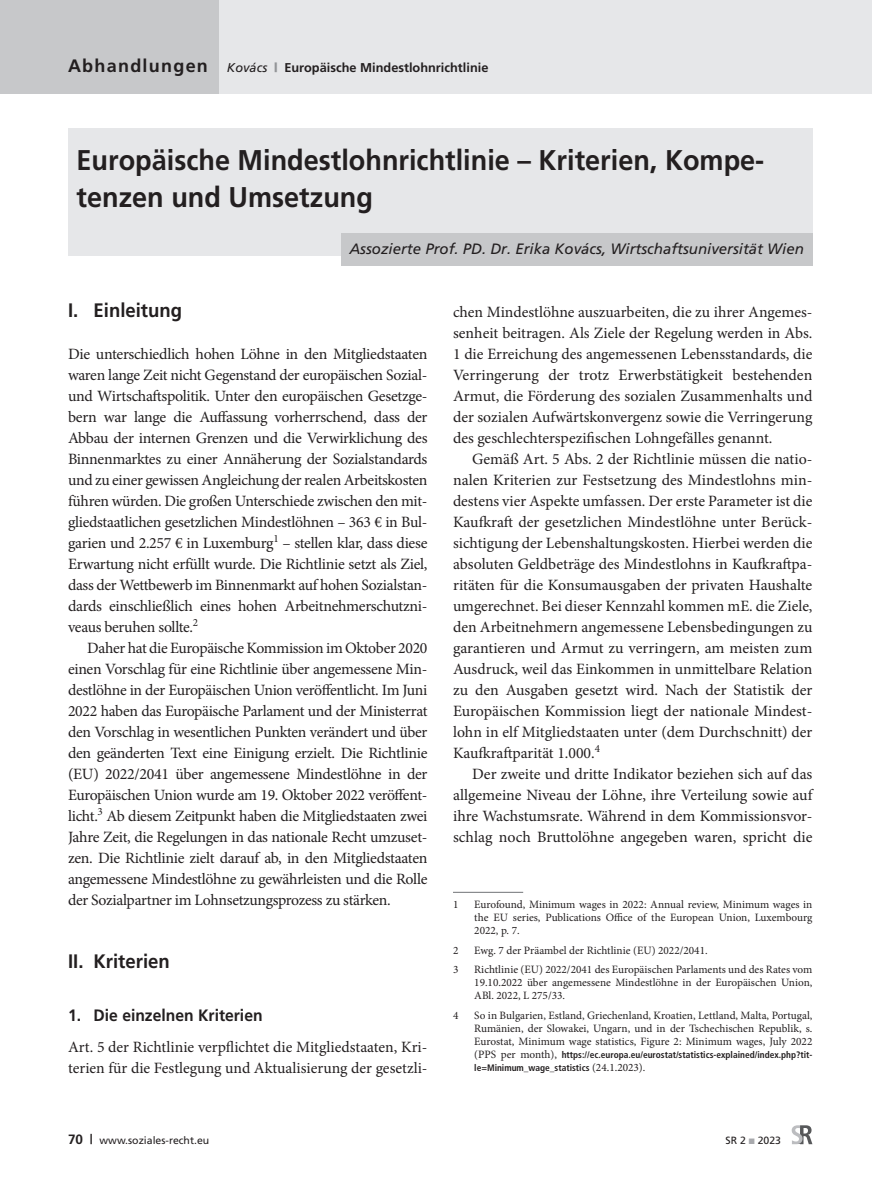
<style>
.page{position:relative;width:872px;height:1191px;background:#fff}
.page>*{position:absolute;margin:0;border:0;box-sizing:border-box;transform-origin:0 0}
.Titel{font:700 28.5px/37.5px "Frutiger";color:#231f20;scale:.95 1}
.U1{font:700 19.5px "Frutiger";color:#231f20;scale:.95 1}
.t1{font:700 18px "Frutiger";letter-spacing:.07em;color:#231f20}
.t2{font:700 16.5px "Frutiger";color:#231f20;scale:.95 1}
.GS_Folge{font:15.75px/21px "Minion Pro";letter-spacing:-.01em;color:#231f20;text-align:justify}
.GS{font:15.75px/21px "Minion Pro";letter-spacing:-.02em;color:#231f20;text-align:justify}
.GS_Abstand_davor{font:15.75px/21px "Minion Pro";color:#231f20}
.Autor_1_zweizeilig{font:italic 15px "Frutiger";color:#231f20}
.t3{font:700 12.75px "Frutiger";color:#231f20}
.FN_Standard{font:11.25px/13.2px "Minion Pro";color:#231f20;text-align:justify}
.FN_Linie{font:11.25px/13.2px "Minion Pro";color:#231f20;text-align:justify}
.t4{font:10.5px "Frutiger";color:#231f20}
.FN_Standard-2{font:700 condensed 9.3px/13.2px "Frutiger";color:#231f20}
.s1{font-weight:400;font-style:italic}
.s2{font-weight:900;color:#939598}
.s3{font-family:"Minion Pro";font-weight:400;font-stretch:normal;font-size:11.25px}
.s4{font-weight:700;font-size:13.5px}
.s5{color:#a8a9ad}
</style>
<div class="page">
<div style="left:0;top:0;width:872px;height:94px;background:#e6e7e9"></div>
<div style="left:0;top:0;width:219px;height:94px;background:#c7c8ca"></div>
<svg style="left:791px;top:1125px;width:21px;height:19px"></svg>
<div style="left:68px;top:128px;width:744px;height:127px;background:#e6e7e9"></div>
<div style="left:341px;top:233px;width:471px;height:32px;background:#c7c8ca"></div>
<hr style="left:453px;top:891px;width:70px;height:2px;background:#808285">
<p class="t1" style="left:68px;top:55px;width:141px">Abhandlungen</p>
<p class="t3" style="left:227px;top:60px;width:263px"><span class="s1">Kovács</span> <span class="s2">|</span> Europäische Mindestlohnrichtlinie</p>
<p class="Titel" style="left:77px;top:141px;width:725px">Europäische Mindestlohnrichtlinie – Kriterien, Kompe&shy;tenzen und Umsetzung</p>
<p class="Autor_1_zweizeilig" style="left:349px;top:240px;width:456px">Assozierte Prof. PD. Dr. Erika Kovács, Wirtschaftsuniversität Wien</p>
<p class="U1" style="left:68px;top:299px;width:122px">I. Einleitung</p>
<p class="GS" style="left:68px;top:343px;width:361px">Die unterschiedlich hohen Löhne in den Mitgliedstaaten waren lange Zeit nicht Gegenstand der europäischen Sozial&shy;und Wirtschaftspolitik. Unter den europäischen Gesetzge&shy;bern war lange die Auffassung vorherrschend, dass der Abbau der internen Grenzen und die Verwirklichung des Binnenmarktes zu einer Annäherung der Sozialstandards und zu einer gewissen Angleichung der realen Arbeitskosten führen würden. Die großen Unterschiede zwischen den mit&shy;gliedstaatlichen gesetzlichen Mindestlöhnen – 363 € in Bul&shy;garien und 2.257 € in Luxemburg<sup>1</sup> – stellen klar, dass diese Erwartung nicht erfüllt wurde. Die Richtlinie setzt als Ziel, dass der Wettbewerb im Binnenmarkt auf hohen Sozialstan&shy;dards einschließlich eines hohen Arbeitnehmerschutzni&shy;veaus beruhen sollte.<sup>2</sup></p>
<p class="GS_Folge" style="left:68px;top:637px;width:361px;text-indent:19px">Daher hat die Europäische Kommission im Oktober 2020 einen Vorschlag für eine Richtlinie über angemessene Min&shy;destlöhne in der Europäischen Union veröffentlicht. Im Juni 2022 haben das Europäische Parlament und der Ministerrat den Vorschlag in wesentlichen Punkten verändert und über den geänderten Text eine Einigung erzielt. Die Richtlinie (EU) 2022/2041 über angemessene Mindestlöhne in der Europäischen Union wurde am 19. Oktober 2022 veröffent&shy;licht.<sup>3</sup> Ab diesem Zeitpunkt haben die Mitgliedstaaten zwei Jahre Zeit, die Regelungen in das nationale Recht umzuset&shy;zen. Die Richtlinie zielt darauf ab, in den Mitgliedstaaten angemessene Mindestlöhne zu gewährleisten und die Rolle der Sozialpartner im Lohnsetzungsprozess zu stärken.</p>
<p class="U1" style="left:68px;top:950px;width:109px">II. Kriterien</p>
<p class="t2" style="left:68px;top:1005px;width:206px">1. Die einzelnen Kriterien</p>
<p class="GS_Abstand_davor" style="left:68px;top:1036px;width:361px">Art. 5 der Richtlinie verpflichtet die Mitgliedstaaten, Kri&shy;terien für die Festlegung und Aktualisierung der gesetzli-</p>
<p class="GS_Abstand_davor" style="left:453px;top:301px;width:361px;text-align:justify">chen Mindestlöhne auszuarbeiten, die zu ihrer Angemes&shy;senheit beitragen. Als Ziele der Regelung werden in Abs.<br>1 die Erreichung des angemessenen Lebensstandards, die Verringerung der trotz Erwerbstätigkeit bestehenden Armut, die Förderung des sozialen Zusammenhalts und der sozialen Aufwärtskonvergenz sowie die Verringerung des geschlechterspezifischen Lohngefälles genannt.</p>
<p class="GS_Folge" style="left:453px;top:448px;width:361px;text-indent:19px">Gemäß Art. 5 Abs. 2 der Richtlinie müssen die natio&shy;nalen Kriterien zur Festsetzung des Mindestlohns min&shy;destens vier Aspekte umfassen. Der erste Parameter ist die Kaufkraft der gesetzlichen Mindestlöhne unter Berück&shy;sichtigung der Lebenshaltungskosten. Hierbei werden die absoluten Geldbeträge des Mindestlohns in Kaufkraftpa&shy;ritäten für die Konsumausgaben der privaten Haushalte umgerechnet. Bei dieser Kennzahl kommen mE. die Ziele, den Arbeitnehmern angemessene Lebensbedingungen zu garantieren und Armut zu verringern, am meisten zum Ausdruck, weil das Einkommen in unmittelbare Relation zu den Ausgaben gesetzt wird. Nach der Statistik der Europäischen Kommission liegt der nationale Mindest&shy;lohn in elf Mitgliedstaaten unter (dem Durchschnitt) der Kaufkraftparität 1.000.<sup>4</sup></p>
<p class="GS_Folge" style="left:453px;top:763px;width:361px;text-indent:19px">Der zweite und dritte Indikator beziehen sich auf das allgemeine Niveau der Löhne, ihre Verteilung sowie auf ihre Wachstumsrate. Während in dem Kommissionsvor&shy;schlag noch Bruttolöhne angegeben waren, spricht die</p>
<p class="FN_Linie" style="left:453px;top:897px;width:7px">1</p>
<p class="FN_Linie" style="left:474px;top:897px;width:340px">Eurofound, Minimum wages in 2022: Annual review, Minimum wages in the EU series, Publications Office of the European Union, Luxembourg 2022, p. 7.</p>
<p class="FN_Standard" style="left:453px;top:943px;width:7px">2</p>
<p class="FN_Standard" style="left:474px;top:943px;width:235px">Ewg. 7 der Präambel der Richtlinie (EU) 2022/2041.</p>
<p class="FN_Standard" style="left:453px;top:963px;width:7px">3</p>
<p class="FN_Standard" style="left:474px;top:963px;width:340px">Richtlinie (EU) 2022/2041 des Europäischen Parlaments und des Rates vom 19.10.2022 über angemessene Mindestlöhne in der Europäischen Union, ABl. 2022, L 275/33.</p>
<p class="FN_Standard" style="left:453px;top:1008px;width:7px">4</p>
<p class="FN_Standard" style="left:474px;top:1008px;width:340px">So in Bulgarien, Estland, Griechenland, Kroatien, Lettland, Malta, Portugal, Rumänien, der Slowakei, Ungarn, und in der Tschechischen Republik, s.<br>Eurostat, Minimum wage statistics, Figure 2: Minimum wages, July 2022</p>
<p class="FN_Standard-2" style="left:474px;top:1048px;width:340px"><span class="s3">(PPS per month),</span> https://ec.europa.eu/eurostat/statistics-explained/index.php?tit&shy;le=Minimum_wage_statistics <span class="s3">(24.1.2023).</span></p>
<p class="t4" style="left:68px;top:1134px;width:143px"><span class="s4">70 |</span> www.soziales-recht.eu</p>
<p class="t4" style="left:725px;top:1134px;width:57px">SR 2 <span class="s5">■</span> 2023</p>
</div>
